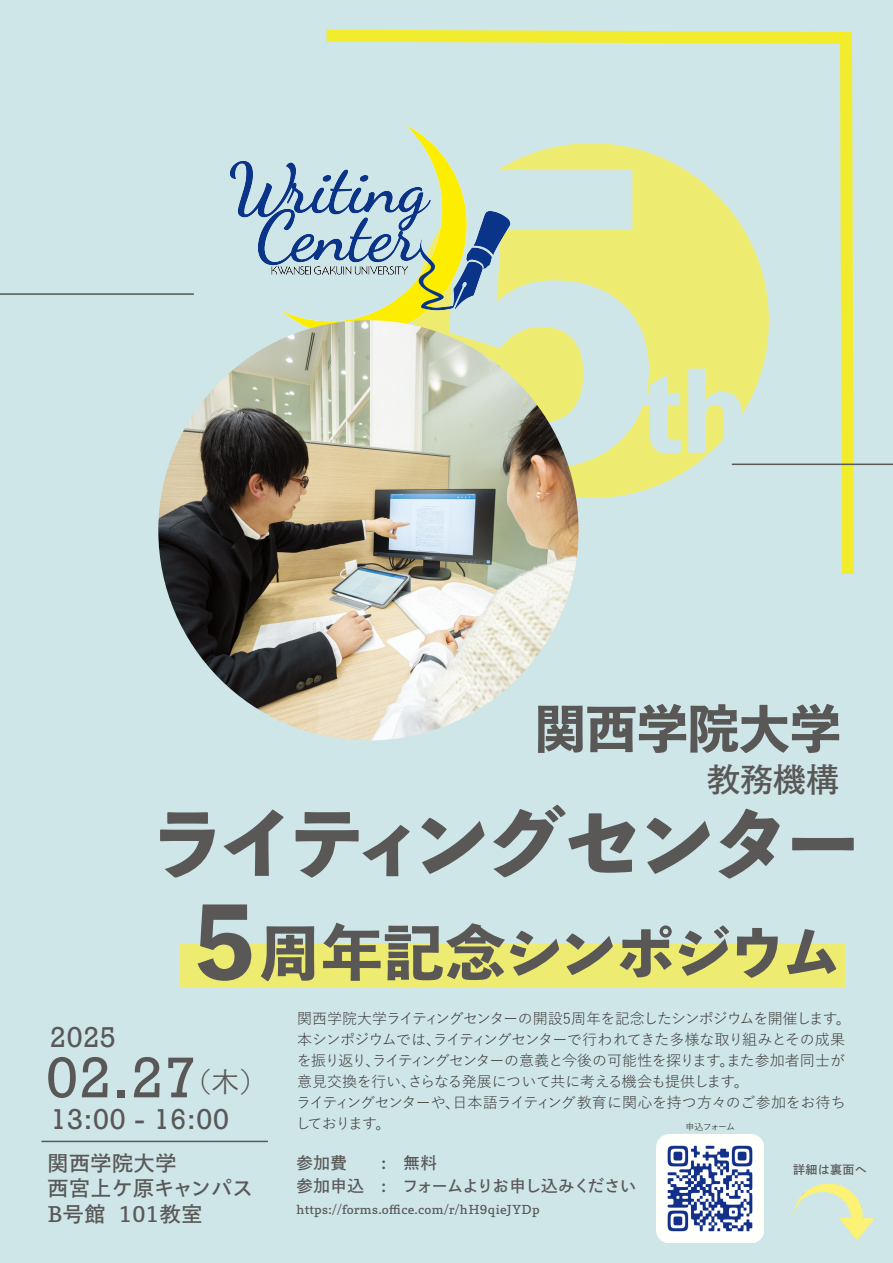
<style>
.page{position:relative;width:893px;height:1263px;background:#cfe6e9}
.page>*{position:absolute;margin:0;border:0;box-sizing:border-box;transform-origin:0 0}
.t1{font:375px "Toppan Bunkyu Midashi Go Std EB";color:#cfe6e9}
.t2{font:105px "Toppan Bunkyu Midashi Go Std EB";color:#cfe6e9}
.t3{font:81px "Toppan Bunkyu Midashi Go Std N EB";letter-spacing:-.105em;color:#595857}
.t4{font:60px "Toppan Bunkyu Midashi Go Std N EB";letter-spacing:-.03em;color:#595857}
.t5{font:54px "Rockwell";color:#595857}
.t6{font:51px "Toppan Bunkyu Midashi Go Std EB";color:#595857}
.t7{font:33px "Toppan Bunkyu Gothic Pr 6 N DB";color:#595857}
.t8{font:27px "Rockwell";letter-spacing:.03em;color:#595857}
.t9{font:21px/25.2px "Toppan Bunkyu Gothic Pr 6 N DB";letter-spacing:.03em;color:#595857}
.t10{font:16.5px/22.5px "Toppan Bunkyu Gothic Pr 6 N DB";letter-spacing:-.04em;color:#595857}
.t11{font:15px/21px "Yu Go Pr 6 N";letter-spacing:-.05em;color:#3f3b3a}
.t12{font:12px "Toppan Bunkyu Gothic Pr 6 N DB";letter-spacing:.03em;color:#595857}
.t13{font:9px "Yu Go Pr 6 N";letter-spacing:-.11em;color:#231916}
.s1{font-size:96px}
.s2{font-family:"Toppan Bunkyu Gothic Pr 6 N";font-size:27px}
.s3{color:#5c5b5c}
</style>
<div class="page">
<hr style="left:42px;top:1141px;width:226px;height:1px;background:#595857">
<div style="left:179px;top:943px;width:666px;height:44px;background:#eeec70"></div>
<svg style="left:326px;top:30px;width:528px;height:544px"></svg>
<img style="left:793px;top:1183px;width:81px;height:57px">
<img style="left:656px;top:1135px;width:108px;height:107px">
<div style="left:414px;top:143px;width:355px;height:355px;background:#eeec70;border-radius:50%"></div>
<img style="left:230px;top:61px;width:427px;height:267px">
<hr style="left:0;top:293px;width:194px;height:2px;background:#595857">
<hr style="left:732px;top:464px;width:161px;height:1px;background:#595857">
<img style="left:158px;top:320px;width:421px;height:420px;border-radius:210px">
<h1 class="t1" style="left:426px;top:31px;width:238px">5</h1>
<h2 class="t2" style="left:640px;top:332px;width:109px">th</h2>
<h3 class="t6" style="left:535px;top:689px;width:307px">関西学院大学</h3>
<h3 class="t7" style="left:707px;top:761px;width:134px">教務機構</h3>
<h3 class="t3" style="left:147px;top:781px;width:718px">ライティングセンター</h3>
<h3 class="t4" style="left:194px;top:906px;width:649px"><span class="s1">5</span>周年記念シンポジウム</h3>
<p class="t11" style="left:296px;top:1006px;width:556px">関西学院大学ライティングセンターの開設5周年を記念したシンポジウムを開催します。本シンポジウムでは、ライティングセンターで行われてきた多様な取り組みとその成果を振り返り、ライティングセンターの意義と今後の可能性を探ります。また参加者同士が意見交換を行い、さらなる発展について共に考える機会も提供します。<br>ライティングセンターや、日本語ライティング教育に関心を持つ方々のご参加をお待ちしております。</p>
<p class="t10" style="left:296px;top:1152px;width:341px">参加費　　:　無料<br>参加申込　:　フォームよりお申し込みください</p>
<p class="t12" style="left:296px;top:1203px;width:245px">https://forms.office.com/r/hH9qieJYDp</p>
<h3 class="t8" style="left:50px;top:1020px;width:67px">2025</h3>
<h3 class="t5" style="left:46px;top:1044px;width:222px">02.27<span class="s2">（木）</span></h3>
<h3 class="t8" style="left:50px;top:1102px;width:180px">13:00 - 16:00</h3>
<p class="t13" style="left:685px;top:1118px;width:51px">申込フォーム</p>
<h3 class="t9" style="left:47px;top:1151px;width:207px">関西学院大学<br>西宮上ケ原キャンパス<br>B号館 <span class="s3">101</span>教室</h3>
<p class="t12" style="left:793px;top:1162px;width:75px">詳細は裏面へ</p>
</div>
